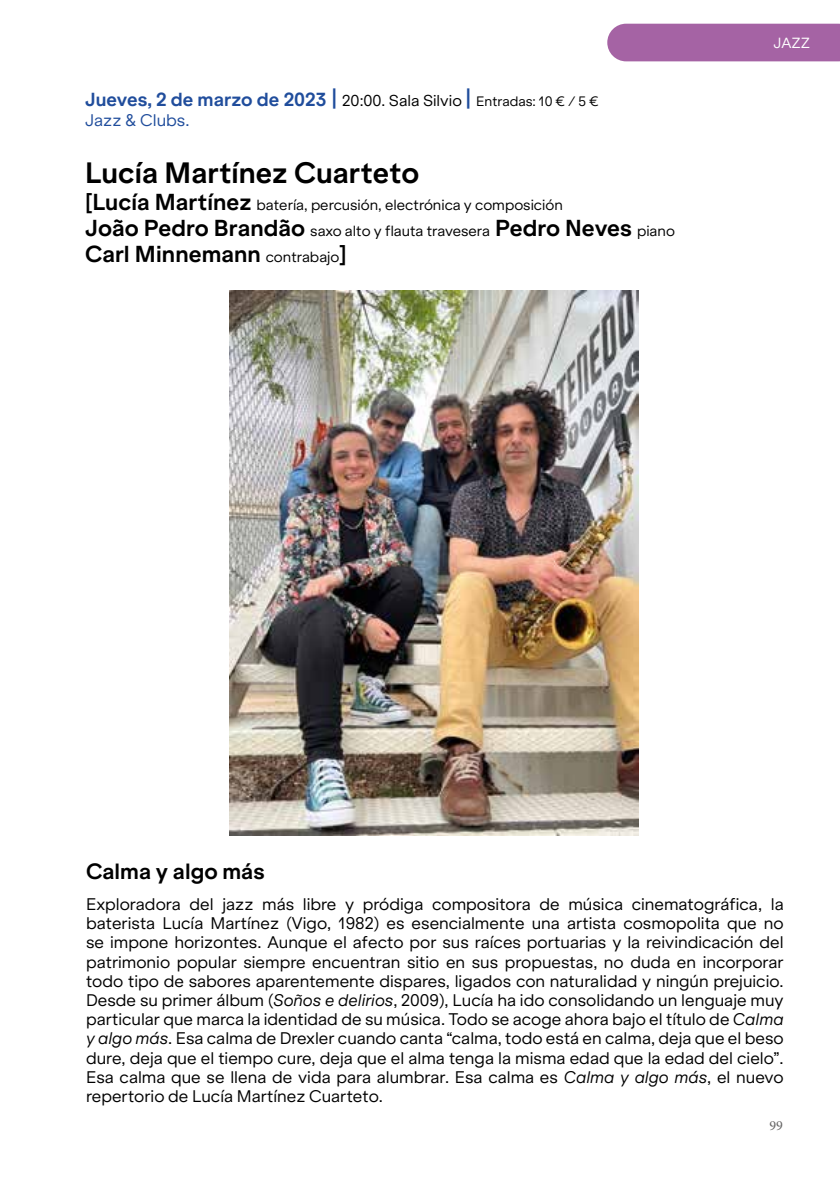
<style>
.page{position:relative;width:840px;height:1191px;background:#fff}
.page>*{position:absolute;margin:0;border:0;box-sizing:border-box;transform-origin:0 0}
.t1{font:700 28px "Klarheit Grotesk";color:#000}
.t2{font:700 22px "Klarheit Grotesk";color:#000}
.t3{font:700 21px "Klarheit Grotesk";color:#000}
.t4{font:700 18px "Klarheit Grotesk";color:#204d9c}
.t5{font:16px/19.2px "Klarheit Grotesk";color:#000;text-align:justify}
.t6{font:16px "Klarheit Grotesk";color:#204d9c}
.t7{font:14px/26.4px "Klarheit Grotesk";color:#000}
.t8{font:14px "Klarheit Grotesk";color:#fff}
.t9{font:14px "Minion Pro";color:#646363}
.s1{font-size:22px}
.s2{font-weight:400;font-size:15px;color:#000}
.s3{font-weight:400;font-size:13px;color:#000}
.s4{font-weight:700;font-size:22px}
.s5{font-weight:400;font-size:14px}
.s6{font-style:italic}
</style>
<div class="page">
<div style="left:607px;top:24px;width:232px;height:37px;background:#a563a4"></div>
<img style="left:229px;top:291px;width:409px;height:545px">
<p class="t4" style="left:85px;top:85px;width:514px">Jueves, 2 de marzo de 2023 <span class="s1">|</span> <span class="s2">20:00. Sala Silvio</span> <span class="s1">|</span> <span class="s3">Entradas: 10 € / 5 €</span></p>
<p class="t6" style="left:85px;top:106px;width:106px">Jazz &amp; Clubs.</p>
<h1 class="t1" style="left:85px;top:150px;width:335px">Lucía Martínez Cuarteto</h1>
<p class="t7" style="left:85px;top:190px;width:591px"><span class="s4">[Lucía Martínez</span> batería, percusión, electrónica y composición<br><span class="s4">João Pedro Brandão</span> saxo alto y flauta travesera <span class="s4">Pedro Neves</span> piano</p>
<h2 class="t2" style="left:85px;top:236px;width:263px">Carl Minnemann <span class="s5">contrabajo</span>]</h2>
<p class="t8" style="left:773px;top:31px;width:38px">JAZZ</p>
<h3 class="t3" style="left:86px;top:853px;width:180px">Calma y algo más</h3>
<p class="t5" style="left:86px;top:893px;width:698px">Exploradora del jazz más libre y pródiga compositora de música cinematográfica, la baterista Lucía Martínez (Vigo, 1982) es esencialmente una artista cosmopolita que no se impone horizontes. Aunque el afecto por sus raíces portuarias y la reivindicación del patrimonio popular siempre encuentran sitio en sus propuestas, no duda en incorporar todo tipo de sabores aparentemente dispares, ligados con naturalidad y ningún prejuicio.<br>Desde su primer álbum (<span class="s6">Soños e delirios</span>, 2009), Lucía ha ido consolidando un lenguaje muy particular que marca la identidad de su música. Todo se acoge ahora bajo el título de <span class="s6">Calma y algo más</span>. Esa calma de Drexler cuando canta “calma, todo está en calma, deja que el beso dure, deja que el tiempo cure, deja que el alma tenga la misma edad que la edad del cielo”.<br>Esa calma que se llena de vida para alumbrar. Esa calma es <span class="s6">Calma y algo más</span>, el nuevo repertorio de Lucía Martínez Cuarteto.</p>
<p class="t9" style="left:769px;top:1116px;width:15px">99</p>
</div>
